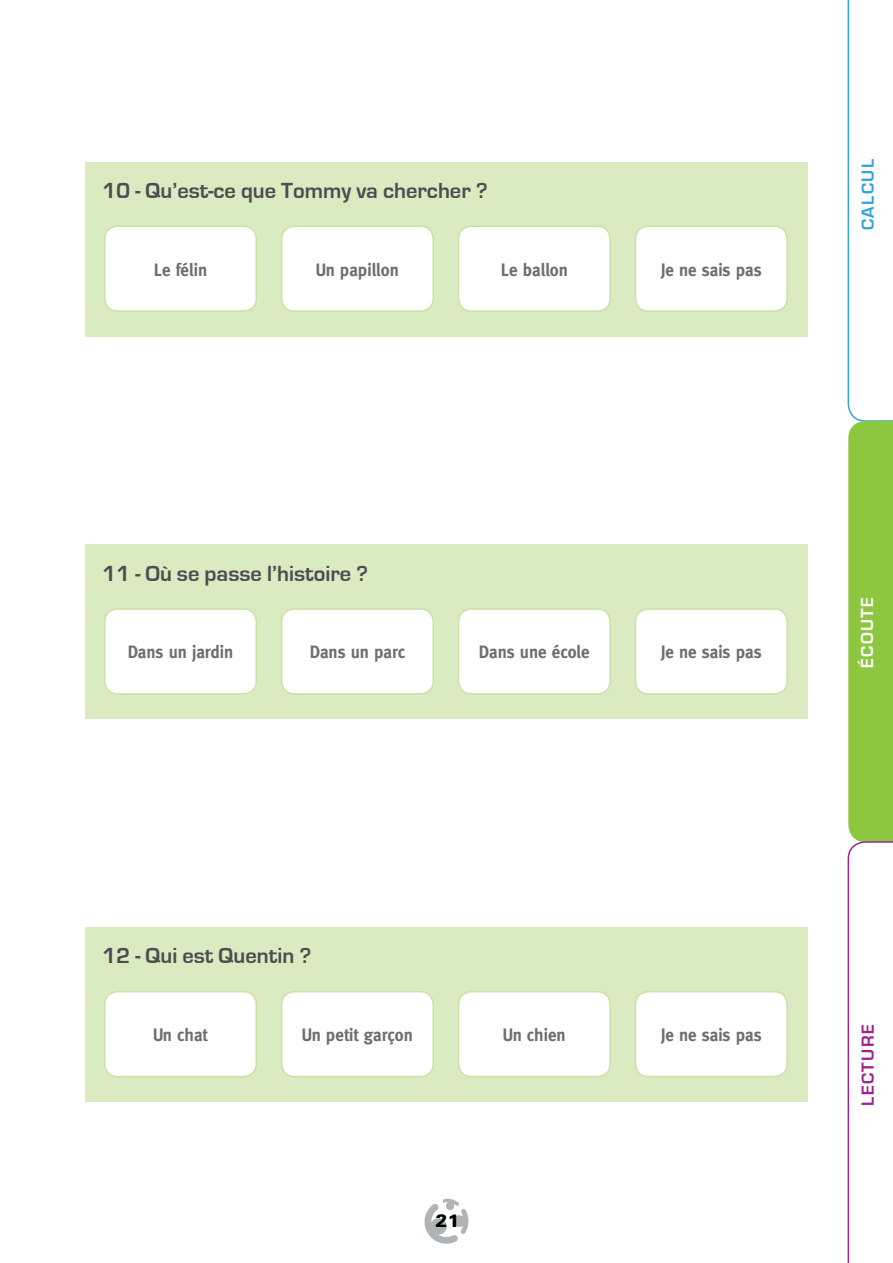
<style>
.page{position:relative;width:893px;height:1263px;background:#fff}
.page>*{position:absolute;margin:0;border:0;box-sizing:border-box;transform-origin:0 0}
.t1{font:700 22.5px "Eurostile";color:#4d4d4f}
.t2{font:700 18px "Meta";color:#6d6e71;scale:.95 1}
.t3{font:700 18px "Eurostile";letter-spacing:.075em;color:#9d248f}
.t4{font:700 18px "Eurostile";letter-spacing:.075em;color:#33a3dc}
.t5{font:700 18px "Eurostile";letter-spacing:.075em;color:#fff}
.t6{font:900 18px "Univers";color:#000}
</style>
<div class="page">
<svg style="left:424px;top:1199px;width:45px;height:45px"></svg>
<div style="left:85px;top:162px;width:723px;height:174px;background:#daebc1"></div>
<div style="left:105px;top:226px;width:151px;height:85px;background:#fff;border-radius:13px"></div>
<div style="left:104px;top:225px;width:153px;height:87px;border:2px solid #cae2a4;border-radius:13px"></div>
<div style="left:282px;top:226px;width:151px;height:85px;background:#fff;border-radius:13px"></div>
<div style="left:281px;top:225px;width:153px;height:87px;border:2px solid #cae2a4;border-radius:13px"></div>
<div style="left:459px;top:226px;width:151px;height:85px;background:#fff;border-radius:13px"></div>
<div style="left:458px;top:225px;width:153px;height:87px;border:2px solid #cae2a4;border-radius:13px"></div>
<div style="left:635px;top:226px;width:152px;height:85px;background:#fff;border-radius:13px"></div>
<div style="left:635px;top:225px;width:153px;height:87px;border:2px solid #cae2a4;border-radius:13px"></div>
<div style="left:85px;top:544px;width:723px;height:175px;background:#daebc1"></div>
<div style="left:105px;top:609px;width:151px;height:85px;background:#fff;border-radius:13px"></div>
<div style="left:104px;top:608px;width:153px;height:87px;border:2px solid #cae2a4;border-radius:13px"></div>
<div style="left:282px;top:609px;width:151px;height:85px;background:#fff;border-radius:13px"></div>
<div style="left:281px;top:608px;width:153px;height:87px;border:2px solid #cae2a4;border-radius:13px"></div>
<div style="left:459px;top:609px;width:151px;height:85px;background:#fff;border-radius:13px"></div>
<div style="left:458px;top:608px;width:153px;height:87px;border:2px solid #cae2a4;border-radius:13px"></div>
<div style="left:635px;top:609px;width:152px;height:85px;background:#fff;border-radius:13px"></div>
<div style="left:635px;top:608px;width:153px;height:87px;border:2px solid #cae2a4;border-radius:13px"></div>
<div style="left:85px;top:927px;width:723px;height:175px;background:#daebc1"></div>
<div style="left:105px;top:992px;width:151px;height:84px;background:#fff;border-radius:13px"></div>
<div style="left:104px;top:991px;width:153px;height:86px;border:2px solid #cae2a4;border-radius:13px"></div>
<div style="left:282px;top:992px;width:151px;height:84px;background:#fff;border-radius:13px"></div>
<div style="left:281px;top:991px;width:153px;height:86px;border:2px solid #cae2a4;border-radius:13px"></div>
<div style="left:459px;top:992px;width:151px;height:84px;background:#fff;border-radius:13px"></div>
<div style="left:458px;top:991px;width:153px;height:86px;border:2px solid #cae2a4;border-radius:13px"></div>
<div style="left:635px;top:992px;width:152px;height:84px;background:#fff;border-radius:13px"></div>
<div style="left:635px;top:991px;width:153px;height:86px;border:2px solid #cae2a4;border-radius:13px"></div>
<svg style="left:847px;top:0;width:46px;height:1263px"></svg>
<p class="t1" style="left:102px;top:178px;width:387px">10 - Qu’est-ce que Tommy va chercher ?</p>
<p class="t2" style="left:154px;top:259px;width:58px">Le félin</p>
<p class="t2" style="left:316px;top:259px;width:89px">Un papillon</p>
<p class="t2" style="left:501px;top:259px;width:72px">Le ballon</p>
<p class="t2" style="left:661px;top:259px;width:108px">Je ne sais pas</p>
<p class="t4" style="left:858px;top:230px;width:72px;rotate:-90deg">CALCUL</p>
<p class="t1" style="left:102px;top:561px;width:268px">11 - Où se passe l’histoire ?</p>
<p class="t2" style="left:128px;top:642px;width:113px">Dans un jardin</p>
<p class="t2" style="left:310px;top:642px;width:102px">Dans un parc</p>
<p class="t2" style="left:479px;top:642px;width:118px">Dans une école</p>
<p class="t2" style="left:661px;top:642px;width:108px">Je ne sais pas</p>
<p class="t5" style="left:857px;top:668px;width:72px;rotate:-90deg">ÉCOUTE</p>
<p class="t1" style="left:102px;top:944px;width:211px">12 - Qui est Quentin ?</p>
<p class="t2" style="left:153px;top:1024px;width:59px">Un chat</p>
<p class="t2" style="left:302px;top:1024px;width:118px">Un petit garçon</p>
<p class="t2" style="left:503px;top:1024px;width:68px">Un chien</p>
<p class="t2" style="left:661px;top:1024px;width:108px">Je ne sais pas</p>
<p class="t6" style="left:435px;top:1209px;width:25px">21</p>
<p class="t3" style="left:858px;top:1106px;width:82px;rotate:-90deg">LECTURE</p>
</div>
